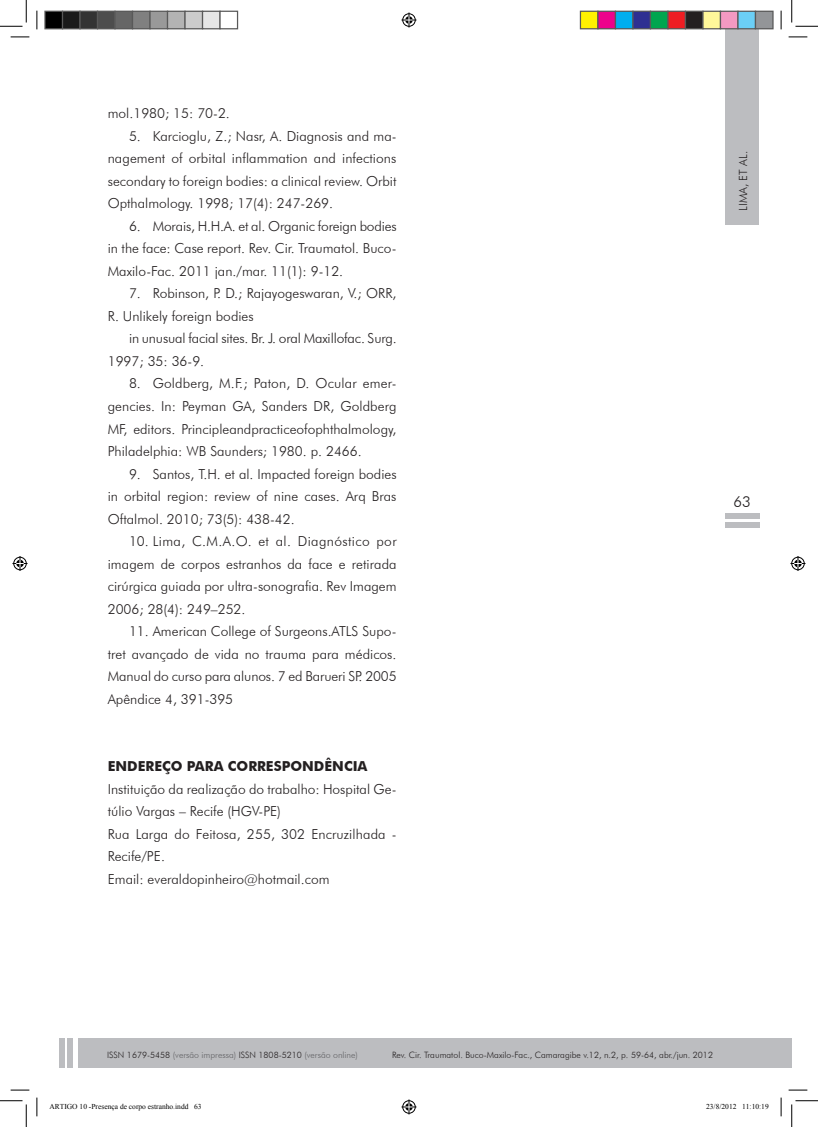
<style>
.page{position:relative;width:818px;height:1127px;background:#fff}
.page>*{position:absolute;margin:0;border:0;box-sizing:border-box;transform-origin:0 0}
.t1{font:300 15px "Futura BT";color:#231f20}
.CORPO{font:300 13.75px/22.5px "Futura BT";color:#231f20;text-align:justify}
.SUBTITULO{font:700 13.75px "Futura BT";color:#231f20}
.t2{font:300 11.25px "Futura BT";color:#231f20}
.t3{font:300 8.75px "Futura BT";color:#231f20}
.t4{font:300 8.75px "Futura BT";color:#636366}
.t5{font:7.5px "Times New Roman";color:#000}
.s1{color:#231f20}
</style>
<div class="page">
<div style="left:78px;top:1037px;width:714px;height:30px;background:#bcbdc0"></div>
<div style="left:59px;top:1037px;width:5px;height:30px;background:#bcbdc0"></div>
<div style="left:67px;top:1037px;width:6px;height:30px;background:#bcbdc0"></div>
<div style="left:725px;top:26px;width:34px;height:199px;background:#bcbdc0"></div>
<div style="left:725px;top:522px;width:34px;height:5px;background:#bcbdc0"></div>
<div style="left:725px;top:513px;width:34px;height:6px;background:#bcbdc0"></div>
<svg style="left:11px;top:36px;width:18px;height:2px"></svg>
<svg style="left:788px;top:36px;width:19px;height:2px"></svg>
<svg style="left:11px;top:1089px;width:18px;height:1px"></svg>
<svg style="left:788px;top:1089px;width:19px;height:1px"></svg>
<svg style="left:36px;top:11px;width:2px;height:18px"></svg>
<svg style="left:36px;top:1097px;width:2px;height:18px"></svg>
<svg style="left:780px;top:11px;width:2px;height:18px"></svg>
<svg style="left:780px;top:1097px;width:2px;height:18px"></svg>
<svg style="left:0;top:0;width:27px;height:27px"></svg>
<svg style="left:0;top:1100px;width:27px;height:26px"></svg>
<svg style="left:791px;top:0;width:27px;height:27px"></svg>
<svg style="left:791px;top:1100px;width:27px;height:26px"></svg>
<svg style="left:401px;top:13px;width:15px;height:15px"></svg>
<svg style="left:401px;top:1099px;width:15px;height:15px"></svg>
<svg style="left:13px;top:556px;width:15px;height:15px"></svg>
<svg style="left:790px;top:556px;width:15px;height:15px"></svg>
<div style="left:45px;top:11px;width:18px;height:18px;background:#000"></div>
<div style="left:44px;top:11px;width:19px;height:18px;border:1px solid #595959"></div>
<div style="left:63px;top:11px;width:17px;height:18px;background:#1a1a1a"></div>
<div style="left:62px;top:11px;width:19px;height:18px;border:1px solid #595959"></div>
<div style="left:80px;top:11px;width:18px;height:18px;background:#333"></div>
<div style="left:79px;top:11px;width:19px;height:18px;border:1px solid #595959"></div>
<div style="left:98px;top:11px;width:17px;height:18px;background:#4d4d4d"></div>
<div style="left:97px;top:11px;width:19px;height:18px;border:1px solid #595959"></div>
<div style="left:115px;top:11px;width:18px;height:18px;background:#666"></div>
<div style="left:114px;top:11px;width:19px;height:18px;border:1px solid #595959"></div>
<div style="left:133px;top:11px;width:17px;height:18px;background:#808080"></div>
<div style="left:132px;top:11px;width:19px;height:18px;border:1px solid #595959"></div>
<div style="left:150px;top:11px;width:18px;height:18px;background:#999"></div>
<div style="left:149px;top:11px;width:19px;height:18px;border:1px solid #595959"></div>
<div style="left:168px;top:11px;width:17px;height:18px;background:#b3b3b3"></div>
<div style="left:167px;top:11px;width:19px;height:18px;border:1px solid #595959"></div>
<div style="left:185px;top:11px;width:18px;height:18px;background:#ccc"></div>
<div style="left:184px;top:11px;width:19px;height:18px;border:1px solid #595959"></div>
<div style="left:203px;top:11px;width:17px;height:18px;background:#e6e6e6"></div>
<div style="left:202px;top:11px;width:19px;height:18px;border:1px solid #595959"></div>
<div style="left:219px;top:11px;width:19px;height:18px;border:1px solid #595959"></div>
<div style="left:580px;top:11px;width:18px;height:18px;background:#fff101"></div>
<div style="left:580px;top:11px;width:18px;height:18px;border:1px solid #595959"></div>
<div style="left:598px;top:11px;width:17px;height:18px;background:#ed028c"></div>
<div style="left:597px;top:11px;width:19px;height:18px;border:1px solid #595959"></div>
<div style="left:615px;top:11px;width:18px;height:18px;background:#00aeef"></div>
<div style="left:615px;top:11px;width:18px;height:18px;border:1px solid #595959"></div>
<div style="left:633px;top:11px;width:17px;height:18px;background:#2e3092"></div>
<div style="left:632px;top:11px;width:19px;height:18px;border:1px solid #595959"></div>
<div style="left:650px;top:11px;width:18px;height:18px;background:#00a54f"></div>
<div style="left:650px;top:11px;width:18px;height:18px;border:1px solid #595959"></div>
<div style="left:668px;top:11px;width:17px;height:18px;background:#ee1d23"></div>
<div style="left:667px;top:11px;width:19px;height:18px;border:1px solid #595959"></div>
<div style="left:685px;top:11px;width:18px;height:18px;background:#231f20"></div>
<div style="left:685px;top:11px;width:18px;height:18px;border:1px solid #595959"></div>
<div style="left:703px;top:11px;width:17px;height:18px;background:#fff79a"></div>
<div style="left:702px;top:11px;width:19px;height:18px;border:1px solid #595959"></div>
<div style="left:720px;top:11px;width:18px;height:18px;background:#f499c2"></div>
<div style="left:720px;top:11px;width:18px;height:18px;border:1px solid #595959"></div>
<div style="left:738px;top:11px;width:17px;height:18px;background:#6bcff6"></div>
<div style="left:737px;top:11px;width:19px;height:18px;border:1px solid #595959"></div>
<div style="left:755px;top:11px;width:18px;height:18px;background:#939598"></div>
<div style="left:755px;top:11px;width:18px;height:18px;border:1px solid #595959"></div>
<p class="CORPO" style="left:108px;top:102px;width:124px">mol.1980; 15: 70-2.</p>
<p class="CORPO" style="left:108px;top:124px;width:290px;text-indent:21px">5. Karcioglu, Z.; Nasr, A. Diagnosis and ma&shy;nagement of orbital inflammation and infections secondary to foreign bodies: a clinical review. Orbit Opthalmology. 1998; 17(4): 247-269.</p>
<p class="CORPO" style="left:108px;top:214px;width:290px;text-indent:21px">6. Morais, H.H.A. et al. Organic foreign bodies in the face: Case report. Rev. Cir. Traumatol. Buco-Maxilo-Fac. 2011 jan./mar. 11(1): 9-12.</p>
<p class="CORPO" style="left:108px;top:282px;width:290px;text-indent:21px">7. Robinson, P. D.; Rajayogeswaran, V.; ORR,<br>R. Unlikely foreign bodies</p>
<p class="CORPO" style="left:108px;top:327px;width:290px;text-indent:21px">in unusual facial sites. Br. J. oral Maxillofac. Surg.<br>1997; 35: 36-9.</p>
<p class="CORPO" style="left:108px;top:372px;width:290px;text-indent:21px">8. Goldberg, M.F.; Paton, D. Ocular emer&shy;gencies. In: Peyman GA, Sanders DR, Goldberg MF, editors. Principleandpracticeofophthalmology, Philadelphia: WB Saunders; 1980. p. 2466.</p>
<p class="CORPO" style="left:108px;top:462px;width:290px;text-indent:21px">9. Santos, T.H. et al. Impacted foreign bodies in orbital region: review of nine cases. Arq Bras Oftalmol. 2010; 73(5): 438-42.</p>
<p class="CORPO" style="left:108px;top:529px;width:290px;text-indent:21px">10. Lima, C.M.A.O. et al. Diagnóstico por imagem de corpos estranhos da face e retirada cirúrgica guiada por ultra-sonografia. Rev Imagem 2006; 28(4): 249–252.</p>
<p class="CORPO" style="left:108px;top:619px;width:290px;text-indent:21px">11. American College of Surgeons.ATLS Supo&shy;tret avançado de vida no trauma para médicos.<br>Manual do curso para alunos. 7 ed Barueri SP. 2005<br>Apêndice 4, 391-395</p>
<p class="SUBTITULO" style="left:108px;top:757px;width:19px">ENDEREÇO</p>
<p class="SUBTITULO" style="left:187px;top:757px;width:10px">PARA</p>
<p class="SUBTITULO" style="left:228px;top:757px;width:11px">CORRESPONDÊNCIA</p>
<p class="CORPO" style="left:108px;top:777px;width:290px">Instituição da realização do trabalho: Hospital Ge&shy;túlio Vargas – Recife (HGV-PE)</p>
<p class="CORPO" style="left:108px;top:822px;width:290px">Rua Larga do Feitosa, 255, 302 Encruzilhada -<br>Recife/PE.</p>
<p class="CORPO" style="left:108px;top:867px;width:223px">Email: everaldopinheiro@hotmail.com</p>
<p class="t2" style="left:736px;top:211px;width:61px;rotate:-90deg">LIMA, ET AL.</p>
<p class="t1" style="left:733px;top:492px;width:19px">63</p>
<p class="t4" style="left:107px;top:1049px;width:252px"><span class="s1">ISSN 1679-5458</span> (versão impressa) <span class="s1">ISSN 1808-5210</span> (versão online)</p>
<p class="t3" style="left:392px;top:1049px;width:323px">Rev. Cir. Traumatol. Buco-Maxilo-Fac., Camaragibe v.12, n.2, p. 59-64, abr./jun. 2012</p>
<p class="t5" style="left:49px;top:1100px;width:154px">ARTIGO 10 -Presença de corpo estranho.indd 63</p>
<p class="t5" style="left:706px;top:1100px;width:64px">23/8/2012 11:10:19</p>
</div>
